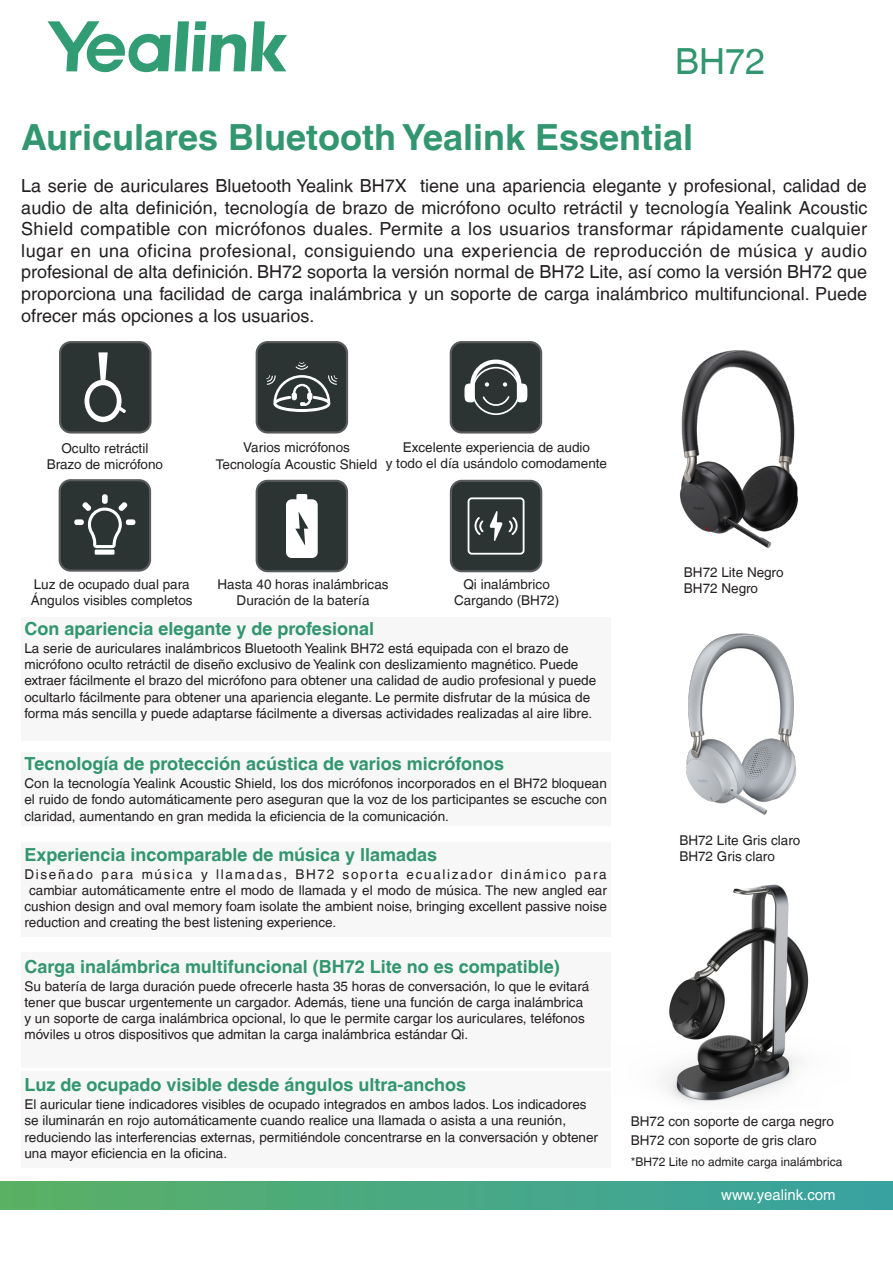
<style>
.page{position:relative;width:893px;height:1263px;background:#fff}
.page>*{position:absolute;margin:0;border:0;box-sizing:border-box;transform-origin:0 0}
.t1{font:700 36px "Helvetica LT";color:#329670}
.t2{font:36px "Helvetica LT";color:#329670}
.t3{font:18px/21.6px "Helvetica LT";color:#231f20;text-align:justify}
.t4{font:700 18px "Helvetica LT";color:#329670}
.t5{font:15px "Helvetica LT";color:#fff}
.t6{font:13.5px/16.2px "Helvetica LT";color:#231f20}
.t7{font:13.5px "Helvetica LT";letter-spacing:.125em;color:#231f20}
.t8{font:12px "Helvetica LT";color:#231f20}
</style>
<div class="page">
<svg style="left:48px;top:21px;width:239px;height:51px"></svg>
<div style="left:0;top:1182px;width:893px;height:27px;background:linear-gradient(to right,#5ab065,#38a2a2)"></div>
<svg style="left:256px;top:341px;width:92px;height:92px"></svg>
<div style="left:258px;top:343px;width:88px;height:88px;background:#2b3333;border-radius:10px"></div>
<svg style="left:266px;top:362px;width:71px;height:50px"></svg>
<div style="left:256px;top:480px;width:92px;height:92px;background:#585a5b;border-radius:12px"></div>
<div style="left:258px;top:482px;width:88px;height:88px;background:#2b3333;border-radius:10px"></div>
<svg style="left:59px;top:341px;width:92px;height:92px"></svg>
<div style="left:61px;top:343px;width:88px;height:88px;background:#2b3333;border-radius:10px"></div>
<svg style="left:85px;top:352px;width:41px;height:70px"></svg>
<svg style="left:59px;top:479px;width:92px;height:93px"></svg>
<div style="left:61px;top:481px;width:88px;height:88px;background:#2b3333;border-radius:10px"></div>
<div style="left:95px;top:549px;width:20px;height:6px;background:#fff"></div>
<div style="left:102px;top:494px;width:6px;height:10px;background:#fff;border-radius:2px"></div>
<div style="left:74px;top:519px;width:10px;height:6px;background:#fff;border-radius:2px"></div>
<div style="left:126px;top:519px;width:9px;height:6px;background:#fff;border-radius:2px"></div>
<svg style="left:82px;top:502px;width:46px;height:46px"></svg>
<div style="left:450px;top:480px;width:92px;height:92px;background:#585a5b;border-radius:12px"></div>
<div style="left:452px;top:482px;width:88px;height:88px;background:#2b3333;border-radius:10px"></div>
<svg style="left:468px;top:497px;width:56px;height:58px"></svg>
<svg style="left:286px;top:494px;width:32px;height:64px;background:#dfe0e0"></svg>
<svg style="left:450px;top:341px;width:92px;height:92px"></svg>
<div style="left:452px;top:343px;width:88px;height:88px;background:#2b3333;border-radius:10px"></div>
<svg style="left:464px;top:360px;width:63px;height:55px"></svg>
<img style="left:664px;top:884px;width:145px;height:219px">
<div style="left:21px;top:617px;width:590px;height:124px;background:#f7f7f7"></div>
<div style="left:21px;top:752px;width:590px;height:74px;background:#f7f7f7"></div>
<div style="left:21px;top:842px;width:590px;height:95px;background:#f7f7f7"></div>
<div style="left:21px;top:1071px;width:590px;height:97px;background:#f7f7f7"></div>
<div style="left:21px;top:952px;width:590px;height:116px;background:#f7f7f7"></div>
<img style="left:686px;top:633px;width:110px;height:182px">
<img style="left:680px;top:350px;width:118px;height:199px">
<p class="t2" style="left:675px;top:40px;width:92px">BH72</p>
<p class="t1" style="left:21px;top:115px;width:673px">Auriculares Bluetooth Yealink Essential</p>
<p class="t3" style="left:21px;top:175px;width:848px">La serie de auriculares Bluetooth Yealink BH7X tiene una apariencia elegante y profesional, calidad de audio de alta definición, tecnología de brazo de micrófono oculto retráctil y tecnología Yealink Acoustic Shield compatible con micrófonos duales. Permite a los usuarios transformar rápidamente cualquier lugar en una oficina profesional, consiguiendo una experiencia de reproducción de música y audio profesional de alta definición. BH72 soporta la versión normal de BH72 Lite, así como la versión BH72 que proporciona una facilidad de carga inalámbrica y un soporte de carga inalámbrico multifuncional. Puede ofrecer más opciones a los usuarios.</p>
<p class="t6" style="left:61px;top:440px;width:88px">Oculto retráctil</p>
<p class="t6" style="left:47px;top:456px;width:118px">Brazo de micrófono</p>
<p class="t6" style="left:243px;top:440px;width:108px">Varios micrófonos</p>
<p class="t6" style="left:216px;top:456px;width:163px">Tecnología Acoustic Shield</p>
<p class="t6" style="left:403px;top:439px;width:189px">Excelente experiencia de audio</p>
<p class="t6" style="left:386px;top:455px;width:223px">y todo el día usándolo comodamente</p>
<p class="t6" style="left:34px;top:576px;width:157px">Luz de ocupado dual para</p>
<p class="t6" style="left:31px;top:592px;width:163px">Ángulos visibles completos</p>
<p class="t6" style="left:217px;top:576px;width:173px">Hasta 40 horas inalámbricas</p>
<p class="t6" style="left:237px;top:592px;width:134px">Duración de la batería</p>
<p class="t6" style="left:463px;top:576px;width:88px">Qi inalámbrico</p>
<p class="t6" style="left:454px;top:592px;width:107px">Cargando (BH72)</p>
<p class="t4" style="left:24px;top:618px;width:351px">Con apariencia elegante y de profesional</p>
<p class="t6" style="left:24px;top:640px;width:573px">La serie de auriculares inalámbricos Bluetooth Yealink BH72 está equipada con el brazo de micrófono oculto retráctil de diseño exclusivo de Yealink con deslizamiento magnético. Puede extraer fácilmente el brazo del micrófono para obtener una calidad de audio profesional y puede ocultarlo fácilmente para obtener una apariencia elegante. Le permite disfrutar de la música de forma más sencilla y puede adaptarse fácilmente a diversas actividades realizadas al aire libre.</p>
<p class="t4" style="left:24px;top:753px;width:481px">Tecnología de protección acústica de varios micrófonos</p>
<p class="t6" style="left:24px;top:775px;width:584px;text-align:justify">Con la tecnología Yealink Acoustic Shield, los dos micrófonos incorporados en el BH72 bloquean el ruido de fondo automáticamente pero aseguran que la voz de los participantes se escuche con claridad, aumentando en gran medida la eficiencia de la comunicación.</p>
<p class="t4" style="left:24px;top:844px;width:414px">Experiencia incomparable de música y llamadas</p>
<p class="t7" style="left:24px;top:866px;width:584px">Diseñado para música y llamadas, BH72 soporta ecualizador dinámico para</p>
<p class="t6" style="left:29px;top:882px;width:579px">cambiar automáticamente entre el modo de llamada y el modo de música. The new angled ear</p>
<p class="t6" style="left:24px;top:898px;width:584px">cushion design and oval memory foam isolate the ambient noise, bringing excellent passive noise</p>
<p class="t6" style="left:24px;top:914px;width:313px">reduction and creating the best listening experience.</p>
<p class="t4" style="left:24px;top:955px;width:537px">Carga inalámbrica multifuncional (BH72 Lite no es compatible)</p>
<p class="t6" style="left:24px;top:978px;width:566px">Su batería de larga duración puede ofrecerle hasta 35 horas de conversación, lo que le evitará tener que buscar urgentemente un cargador. Además, tiene una función de carga inalámbrica y un soporte de carga inalámbrica opcional, lo que le permite cargar los auriculares, teléfonos móviles u otros dispositivos que admitan la carga inalámbrica estándar Qi.</p>
<p class="t4" style="left:24px;top:1074px;width:443px">Luz de ocupado visible desde ángulos ultra-anchos</p>
<p class="t6" style="left:24px;top:1096px;width:575px">El auricular tiene indicadores visibles de ocupado integrados en ambos lados. Los indicadores se iluminarán en rojo automáticamente cuando realice una llamada o asista a una reunión, reduciendo las interferencias externas, permitiéndole concentrarse en la conversación y obtener una mayor eficiencia en la oficina.</p>
<p class="t6" style="left:684px;top:564px;width:101px">BH72 Lite Negro</p>
<p class="t6" style="left:684px;top:580px;width:76px">BH72 Negro</p>
<p class="t6" style="left:679px;top:832px;width:122px">BH72 Lite Gris claro</p>
<p class="t6" style="left:679px;top:848px;width:97px">BH72 Gris claro</p>
<p class="t6" style="left:631px;top:1113px;width:205px">BH72 con soporte de carga negro</p>
<p class="t6" style="left:631px;top:1132px;width:187px">BH72 con soporte de gris claro</p>
<p class="t8" style="left:631px;top:1154px;width:213px">*BH72 Lite no admite carga inalámbrica</p>
<p class="t5" style="left:721px;top:1186px;width:116px">www.yealink.com</p>
</div>
